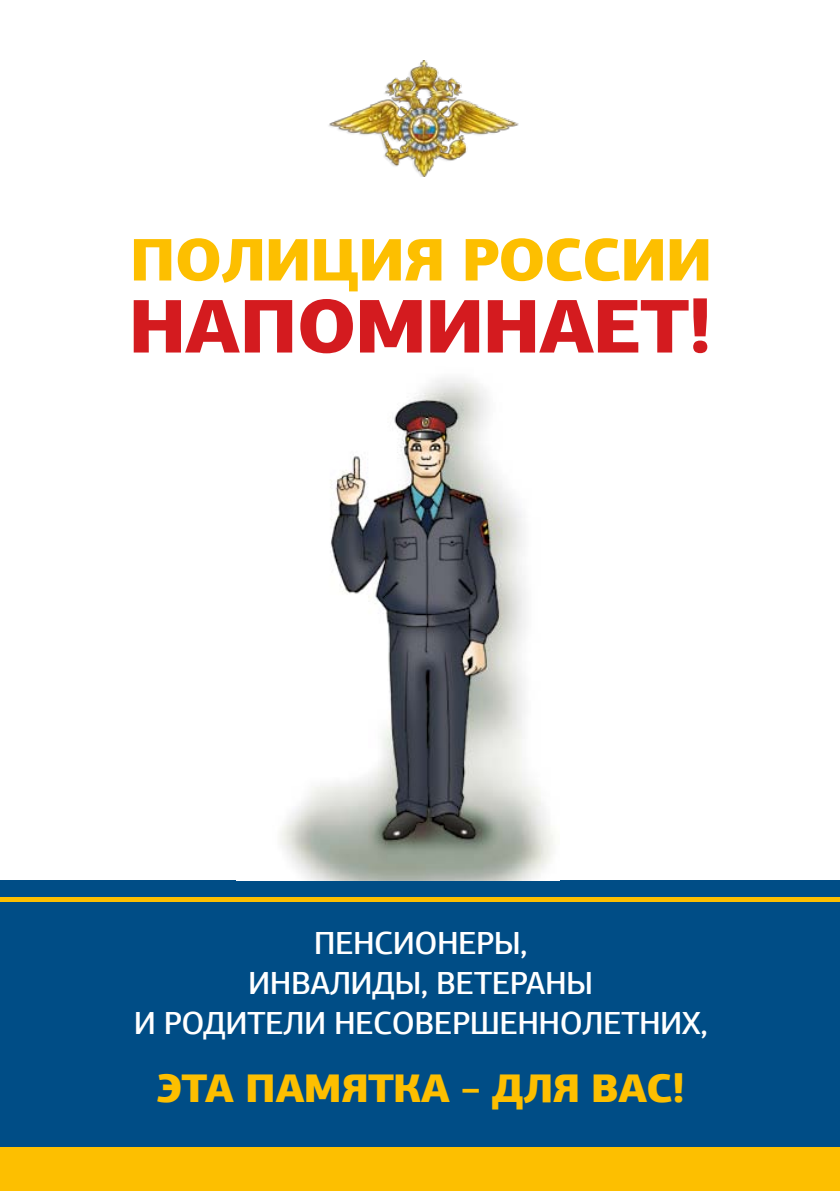
<style>
.page{position:relative;width:840px;height:1191px;background:#fff}
.page>*{position:absolute;margin:0;border:0;box-sizing:border-box;transform-origin:0 0}
.Title_1{font:900 76px "PF Agora Sans Pro";letter-spacing:-.02em;color:#d41b1f}
.Title_1-2{font:900 60px "PF Agora Sans Pro";letter-spacing:-.02em;color:#fdbf00}
.Title_2{font:900 40px "PF Agora Sans Pro";letter-spacing:-.02em;color:#fdbf00}
.Title_2-2{font:500 32px/40px "PF Agora Sans Pro";letter-spacing:-.02em;color:#fff;text-align:center}
</style>
<div class="page">
<div style="left:0;top:880px;width:839px;height:311px;background:#004d86"></div>
<img style="left:280px;top:378px;width:274px;height:502px">
<img style="left:329px;top:60px;width:190px;height:117px">
<div style="left:0;top:897px;width:839px;height:5px;background:#fdbf00"></div>
<div style="left:0;top:1148px;width:839px;height:43px;background:#fdbf00"></div>
<p class="Title_1-2" style="left:129px;top:220px;width:584px">ПОЛИЦИЯ РОССИИ</p>
<p class="Title_1" style="left:129px;top:276px;width:585px">НАПОМИНАЕТ!</p>
<p class="Title_2-2" style="left:313px;top:922px;width:215px">ПЕНСИОНЕРЫ,</p>
<p class="Title_2-2" style="left:134px;top:962px;width:575px">ИНВАЛИДЫ, ВЕТЕРАНЫ<br>И РОДИТЕЛИ НЕСОВЕРШЕННОЛЕТНИХ,</p>
<p class="Title_2" style="left:156px;top:1062px;width:530px">ЭТА ПАМЯТКА – ДЛЯ ВАС!</p>
</div>
